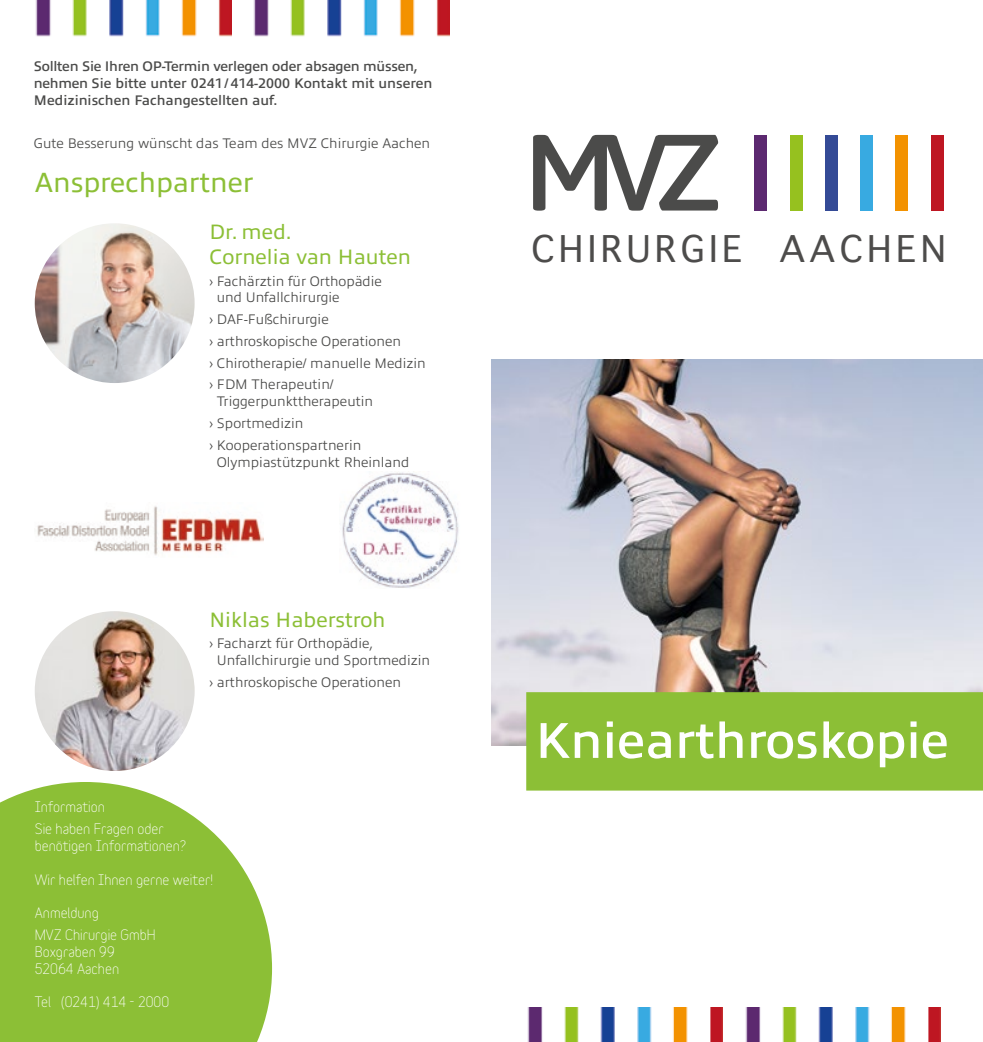
<style>
.page{position:relative;width:983px;height:1042px;background:#fff}
.page>*{position:absolute;margin:0;border:0;box-sizing:border-box;transform-origin:0 0}
.t1{font:600 50.75px "Allumi Std";color:#fff}
.t2{font:35.18px "Geneva";letter-spacing:.125em;color:#4d4c4b}
.t3{font:28px "Allumi Std";color:#8cbf36}
.t4{font:21px/25.2px "Allumi Std";color:#8cbf36}
.t5{font:300 14px/21.7px "Allumi Std";color:#4b4b4a}
.t6{font:14px/21.7px "Variable";color:#fff}
.t7{font:600 14px/16.8px "Allumi Std";color:#4b4b4a}
</style>
<div class="page">
<img style="left:491px;top:360px;width:491px;height:385px">
<img style="left:35px;top:0;width:196px;height:37px">
<img style="left:253px;top:0;width:196px;height:37px">
<img style="left:342px;top:471px;width:117px;height:117px">
<img style="left:37px;top:506px;width:226px;height:49px">
<img style="left:35px;top:223px;width:159px;height:160px;border-radius:80px">
<div style="left:526px;top:692px;width:456px;height:98px;background:#8cbf36"></div>
<svg style="left:0;top:782px;width:272px;height:260px;background:#97c549"></svg>
<img style="left:527px;top:1007px;width:195px;height:35px">
<img style="left:745px;top:1007px;width:195px;height:35px">
<img style="left:35px;top:611px;width:159px;height:160px;border-radius:80px">
<div style="left:895px;top:135px;width:12px;height:76px;background:#f39200"></div>
<div style="left:859px;top:135px;width:13px;height:76px;background:#38aae1"></div>
<div style="left:930px;top:135px;width:13px;height:76px;background:#be1622"></div>
<div style="left:789px;top:135px;width:13px;height:76px;background:#96c11f"></div>
<div style="left:754px;top:135px;width:12px;height:76px;background:#5c2970"></div>
<div style="left:824px;top:135px;width:13px;height:76px;background:#344a96"></div>
<svg style="left:533px;top:135px;width:185px;height:76px"></svg>
<p class="t7" style="left:34px;top:58px;width:400px">Sollten Sie Ihren OP-Termin verlegen oder absagen müssen, nehmen Sie bitte unter 0241/414-2000 Kontakt mit unseren<br>Medizinischen Fachangestellten auf.</p>
<p class="t5" style="left:34px;top:133px;width:397px">Gute Besserung wünscht das Team des MVZ Chirurgie Aachen</p>
<h3 class="t3" style="left:35px;top:167px;width:220px">Ansprechpartner</h3>
<h3 class="t4" style="left:209px;top:219px;width:203px">Dr. med.<br>Cornelia van Hauten</h3>
<p class="t5" style="left:217px;top:273px;width:166px;line-height:16.8px;text-indent:-7px">› Fachärztin für Orthopädie und Unfallchirurgie</p>
<p class="t5" style="left:209px;top:309px;width:218px">› DAF-Fußchirurgie<br>› arthroskopische Operationen<br>› Chirotherapie/ manuelle Medizin › FDM Therapeutin/</p>
<p class="t5" style="left:209px;top:391px;width:165px;text-indent:7px">Triggerpunkttherapeutin › Sportmedizin<br>› Kooperationspartnerin</p>
<p class="t5" style="left:217px;top:451px;width:194px">Olympiastützpunkt Rheinland</p>
<h3 class="t4" style="left:209px;top:607px;width:177px">Niklas Haberstroh</h3>
<p class="t5" style="left:217px;top:635px;width:215px;line-height:16.8px;text-indent:-7px">› Facharzt für Orthopädie,<br>Unfallchirurgie und Sportmedizin</p>
<p class="t5" style="left:209px;top:671px;width:193px">› arthroskopische Operationen</p>
<p class="t6" style="left:35px;top:795px;width:130px">Information<br>Sie haben Fragen oder</p>
<p class="t6" style="left:35px;top:833px;width:153px">benötigen Informationen?</p>
<p class="t6" style="left:35px;top:867px;width:180px">Wir helfen Ihnen gerne weiter!</p>
<p class="t6" style="left:35px;top:901px;width:122px">Anmeldung<br>MVZ Chirurgie GmbH</p>
<p class="t6" style="left:35px;top:942px;width:86px;line-height:16.8px">Boxgraben 99<br>52064 Aachen</p>
<p class="t6" style="left:35px;top:990px;width:136px">Tel (0241) 414 - 2000</p>
<h2 class="t2" style="left:531px;top:229px;width:416px">CHIRURGIE AACHEN</h2>
<h1 class="t1" style="left:535px;top:713px;width:415px">Kniearthroskopie</h1>
</div>
